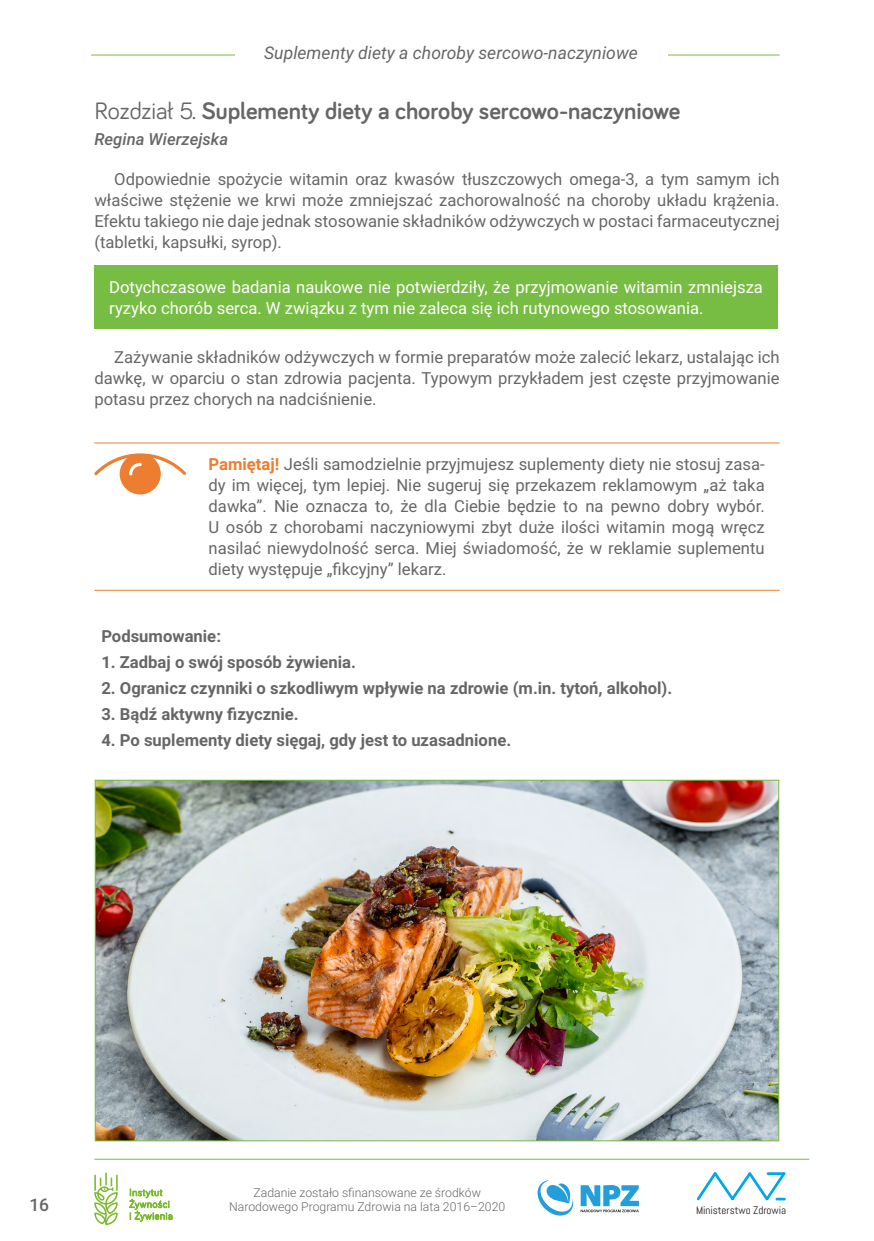
<style>
.page{position:relative;width:874px;height:1241px;background:#fff}
.page>*{position:absolute;margin:0;border:0;box-sizing:border-box;transform-origin:0 0}
.t1{font:700 24.5px "Bariol";color:#666}
.t2{font:italic 17.5px "Roboto";color:#666}
.t3{font:500 17.5px "Roboto";color:#666}
.t4{font:16.62px/21px "Roboto";color:#666;text-align:justify}
.t5{font:700 16.62px "Roboto";color:#666}
.t6{font:16.62px/21px "Roboto";color:#fff}
.t7{font:italic 500 16.62px "Roboto";color:#666}
.t8{font:300 12.25px/14.7px "Roboto";color:#666;text-align:center}
.t9{font:11.03px "Abel";color:#211a1c}
.s1{font-weight:400}
.s2{font-weight:700;color:#ed7d31}
</style>
<div class="page">
<hr style="left:94px;top:1158px;width:715px;height:1px;background:#77bc43">
<hr style="left:91px;top:55px;width:688px;height:1px;background:#77bc43">
<svg style="left:129px;top:1188px;width:43px;height:34px"></svg>
<svg style="left:94px;top:1172px;width:24px;height:52px"></svg>
<svg style="left:696px;top:1172px;width:90px;height:29px"></svg>
<svg style="left:537px;top:1180px;width:36px;height:35px"></svg>
<svg style="left:580px;top:1185px;width:58px;height:26px"></svg>
<div style="left:235px;top:38px;width:431px;height:29px;background:#fff"></div>
<div style="left:94px;top:265px;width:683px;height:63px;background:#77bc43"></div>
<hr style="left:94px;top:442px;width:685px;height:1px;background:#ed7d31">
<hr style="left:94px;top:589px;width:685px;height:1px;background:#ed7d31">
<svg style="left:94px;top:453px;width:92px;height:41px"></svg>
<img style="left:97px;top:781px;width:679px;height:358px">
<p class="t2" style="left:264px;top:41px;width:375px">Suplementy diety a choroby sercowo-naczyniowe</p>
<h1 class="t1" style="left:94px;top:94px;width:587px"><span class="s1">Rozdział 5.</span> Suplementy diety a choroby sercowo-naczyniowe</h1>
<p class="t7" style="left:94px;top:127px;width:135px">Regina Wierzejska</p>
<p class="t4" style="left:94px;top:168px;width:686px;text-indent:20px">Odpowiednie spożycie witamin oraz kwasów tłuszczowych omega-3, a tym samym ich właściwe stężenie we krwi może zmniejszać zachorowalność na choroby układu krążenia.<br>Efektu takiego nie daje jednak stosowanie składników odżywczych w postaci farmaceutycznej (tabletki, kapsułki, syrop).</p>
<p class="t6" style="left:109px;top:276px;width:655px">Dotychczasowe badania naukowe nie potwierdziły, że przyjmowanie witamin zmniejsza ryzyko chorób serca. W związku z tym nie zaleca się ich rutynowego stosowania.</p>
<p class="t4" style="left:94px;top:345px;width:686px;text-indent:20px">Zażywanie składników odżywczych w formie preparatów może zalecić lekarz, ustalając ich dawkę, w oparciu o stan zdrowia pacjenta. Typowym przykładem jest częste przyjmowanie potasu przez chorych na nadciśnienie.</p>
<p class="t4" style="left:208px;top:453px;width:557px"><span class="s2">Pamiętaj!</span> Jeśli samodzielnie przyjmujesz suplementy diety nie stosuj zasa&shy;dy im więcej, tym lepiej. Nie sugeruj się przekazem reklamowym „aż taka dawka”. Nie oznacza to, że dla Ciebie będzie to na pewno dobry wybór.<br>U osób z chorobami naczyniowymi zbyt duże ilości witamin mogą wręcz nasilać niewydolność serca. Miej świadomość, że w reklamie suplementu diety występuje „fikcyjny” lekarz.</p>
<p class="t5" style="left:101px;top:624px;width:121px">Podsumowanie:</p>
<p class="t5" style="left:101px;top:650px;width:256px">1. Zadbaj o swój sposób żywienia.</p>
<p class="t5" style="left:101px;top:676px;width:572px">2. Ogranicz czynniki o szkodliwym wpływie na zdrowie (m.in. tytoń, alkohol).</p>
<p class="t5" style="left:101px;top:702px;width:199px">3. Bądź aktywny fizycznie.</p>
<p class="t5" style="left:101px;top:728px;width:411px">4. Po suplementy diety sięgaj, gdy jest to uzasadnione.</p>
<p class="t3" style="left:29px;top:1192px;width:21px">16</p>
<p class="t8" style="left:229px;top:1184px;width:277px">Zadanie zostało sfinansowane ze środków<br>Narodowego Programu Zdrowia na lata 2016–2020</p>
<p class="t9" style="left:695px;top:1203px;width:91px">Ministerstwo Zdrowia</p>
</div>
